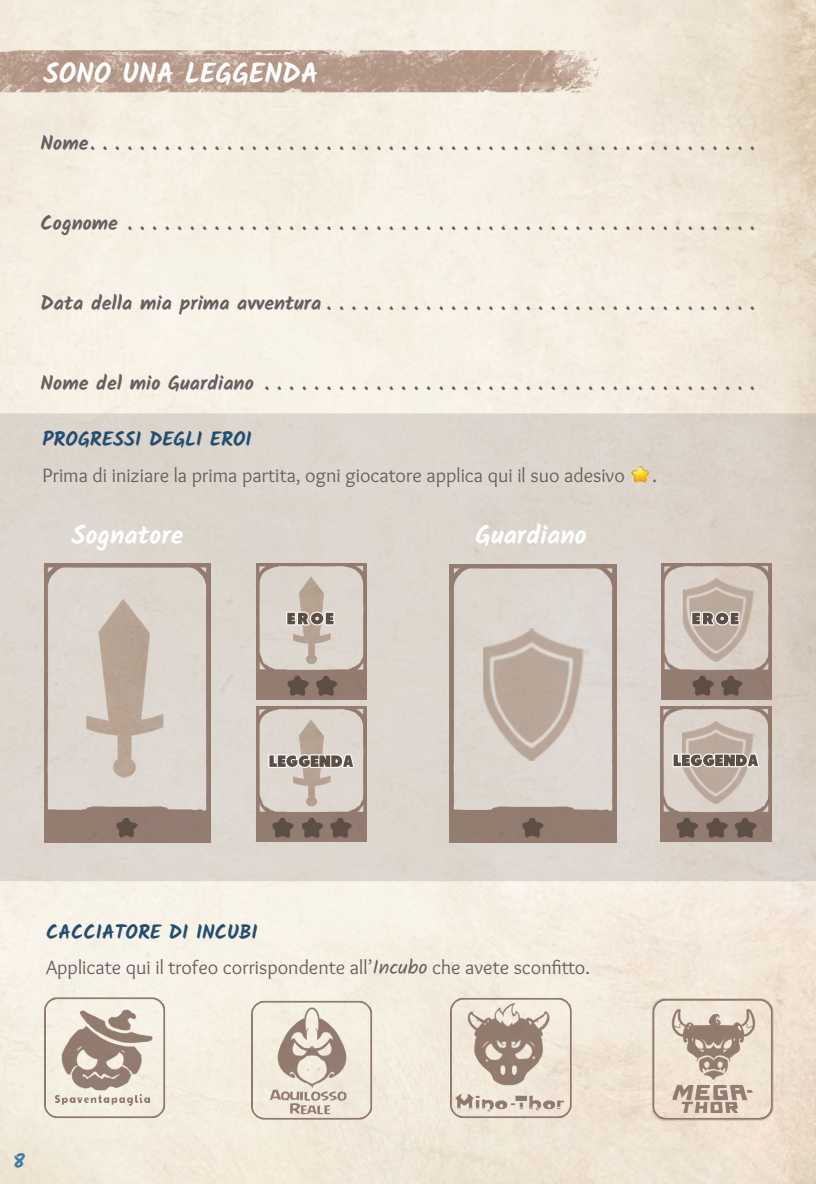
<style>
.page{position:relative;width:816px;height:1184px;background:#fff}
.page>*{position:absolute;margin:0;border:0;box-sizing:border-box;transform-origin:0 0}
.t1{font:700 28px "Kalam";color:#fff}
.t2{font:700 26px "Kalam";color:#fff}
.t3{font:700 20px "Kalam";color:#685f60}
.t4{font:20px "Overlock";color:#685f60}
.t5{font:700 20px "Kalam";color:#244e71}
.t6{font:700 20px "Kalam";color:#437c9f}
.s1{font-family:"Kalam"}
</style>
<div class="page">
<svg style="left:0;top:413px;width:815px;height:468px;background:#dbd4cb"></svg>
<img style="left:629px;top:461px;width:23px;height:27px">
<img style="left:43px;top:997px;width:122px;height:122px">
<img style="left:44px;top:564px;width:167px;height:278px">
<img style="left:256px;top:564px;width:110px;height:135px">
<img style="left:449px;top:564px;width:167px;height:278px">
<img style="left:256px;top:706px;width:110px;height:136px">
<img style="left:661px;top:564px;width:110px;height:135px">
<img style="left:660px;top:706px;width:111px;height:136px">
<img style="left:651px;top:998px;width:122px;height:122px">
<img style="left:251px;top:998px;width:122px;height:122px">
<img style="left:450px;top:997px;width:122px;height:122px">
<img style="left:0;top:50px;width:607px;height:42px">
<p class="t1" style="left:43px;top:57px;width:276px">SONO UNA LEGGENDA</p>
<p class="t3" style="left:41px;top:131px;width:715px">Nome . . . . . . . . . . . . . . . . . . . . . . . . . . . . . . . . . . . . . . . . . . . . . . . . . . . . . .</p>
<p class="t3" style="left:41px;top:211px;width:715px">Cognome . . . . . . . . . . . . . . . . . . . . . . . . . . . . . . . . . . . . . . . . . . . . . . . . . . .</p>
<p class="t3" style="left:41px;top:291px;width:715px">Data della mia prima avventura . . . . . . . . . . . . . . . . . . . . . . . . . . . . . . . . . . .</p>
<p class="t3" style="left:41px;top:371px;width:715px">Nome del mio Guardiano . . . . . . . . . . . . . . . . . . . . . . . . . . . . . . . . . . . . . . . .</p>
<p class="t5" style="left:43px;top:428px;width:210px">PROGRESSI DEGLI EROI</p>
<p class="t4" style="left:43px;top:464px;width:583px">Prima di iniziare la prima partita, ogni giocatore applica qui il suo adesivo</p>
<p class="t2" style="left:71px;top:519px;width:114px">Sognatore</p>
<p class="t2" style="left:475px;top:519px;width:113px">Guardiano</p>
<p class="t4" style="left:652px;top:464px;width:6px">.</p>
<p class="t5" style="left:46px;top:920px;width:213px">CACCIATORE DI INCUBI</p>
<p class="t4" style="left:46px;top:956px;width:545px">Applicate qui il trofeo corrispondente all’<span class="s1">Incubo</span> che avete sconfitto.</p>
<p class="t6" style="left:13px;top:1149px;width:13px">8</p>
</div>
